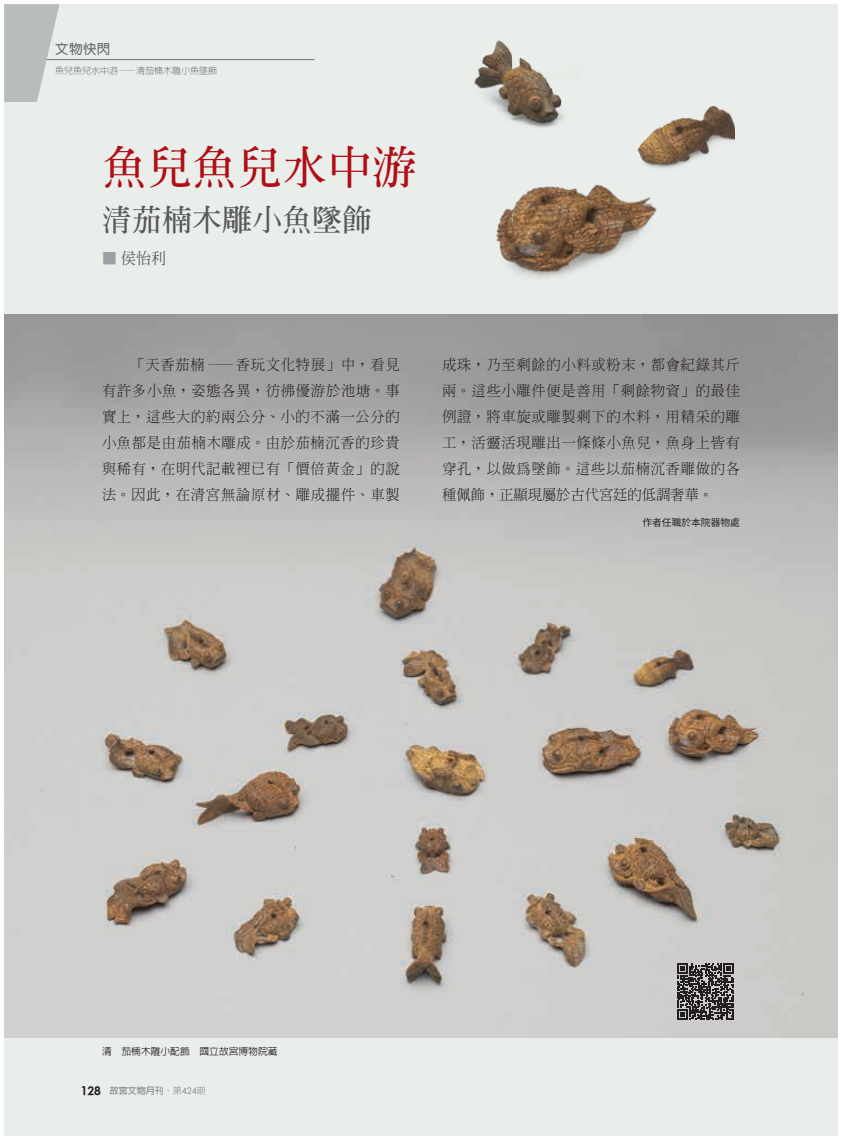
<style>
.page{position:relative;width:842px;height:1140px;background:#fff}
.page>*{position:absolute;margin:0;border:0;box-sizing:border-box;transform-origin:0 0}
.t1{font:700 45px "AR Ming B5";color:#b00d15}
.t2{font:700 30px "AR Ming B5";color:#57585a}
.t3{font:300 15px "AR Ming B5";color:#3e3e3f}
.t4{font:300 14.25px/26px "AR Ming B5";letter-spacing:.05em;color:#231f20;text-align:justify}
.t5{font:700 13.5px "AR Hei B5";color:#6c6d70}
.t6{font:500 9.75px "AR Hei B5";color:#231f20}
.t7{font:9.75px "Noto Sans CJ Ktc";color:#231f20}
.t8{font:300 9px "AR Hei B5";color:#6c6d70}
.t9{font:700 9px "AR Hei B5";color:#808285}
.s1{color:#9d9fa2}
.s2{font-family:"Century Gothic";font-size:12px;color:#231f20}
.s3{font-weight:300}
.s4{font-family:"Century Gothic";font-weight:400}
</style>
<div class="page">
<div style="left:4px;top:4px;width:834px;height:1131px;background:#eaeeea"></div>
<img style="left:4px;top:315px;width:834px;height:722px">
<img style="left:465px;top:184px;width:227px;height:145px">
<img style="left:637px;top:106px;width:97px;height:63px">
<hr style="left:47px;top:59px;width:268px;height:1px;background:#6c6d70">
<img style="left:474px;top:40px;width:90px;height:88px">
<svg style="left:677px;top:963px;width:57px;height:56px;background:#5a5757"></svg>
<svg style="left:4px;top:4px;width:55px;height:98px"></svg>
<p class="t5" style="left:55px;top:42px;width:57px">文物快閃</p>
<p class="t8" style="left:55px;top:66px;width:164px">魚兒魚兒水中游—清茄楠木雕小魚墜飾</p>
<h1 class="t1" style="left:102px;top:145px;width:316px">魚兒魚兒水中游</h1>
<h2 class="t2" style="left:102px;top:205px;width:271px">清茄楠木雕小魚墜飾</h2>
<p class="t3" style="left:102px;top:251px;width:66px"><span class="s1">■</span> 侯怡利</p>
<p class="t4" style="left:102px;top:351px;width:299px">　　「天香茄楠—香玩文化特展」中，看見有許多小魚，姿態各異，彷彿優游於池塘。事實上，這些大的約兩公分、小的不滿一公分的小魚都是由茄楠木雕成。由於茄楠沉香的珍貴與稀有，在明代記載裡已有「價倍黃金」的說法。因此，在清宮無論原材、雕成擺件、車製</p>
<p class="t4" style="left:442px;top:351px;width:299px">成珠，乃至剩餘的小料或粉末，都會紀錄其斤兩。這些小雕件便是善用「剩餘物資」的最佳例證，將車旋或雕製剩下的木料，用精采的雕工，活靈活現雕出一條條小魚兒，魚身上皆有穿孔，以做為墜飾。這些以茄楠沉香雕做的各種佩飾，正顯現屬於古代宮廷的低調奢華。</p>
<p class="t7" style="left:642px;top:517px;width:99px">作者任職於本院器物處</p>
<p class="t6" style="left:102px;top:1046px;width:177px">清　茄楠木雕小配飾　國立故宮博物院藏</p>
<p class="t9" style="left:81px;top:1086px;width:127px"><span class="s2">128</span> 故宮文物月刊·<span class="s3">第</span><span class="s4">424</span><span class="s3">期</span></p>
</div>
